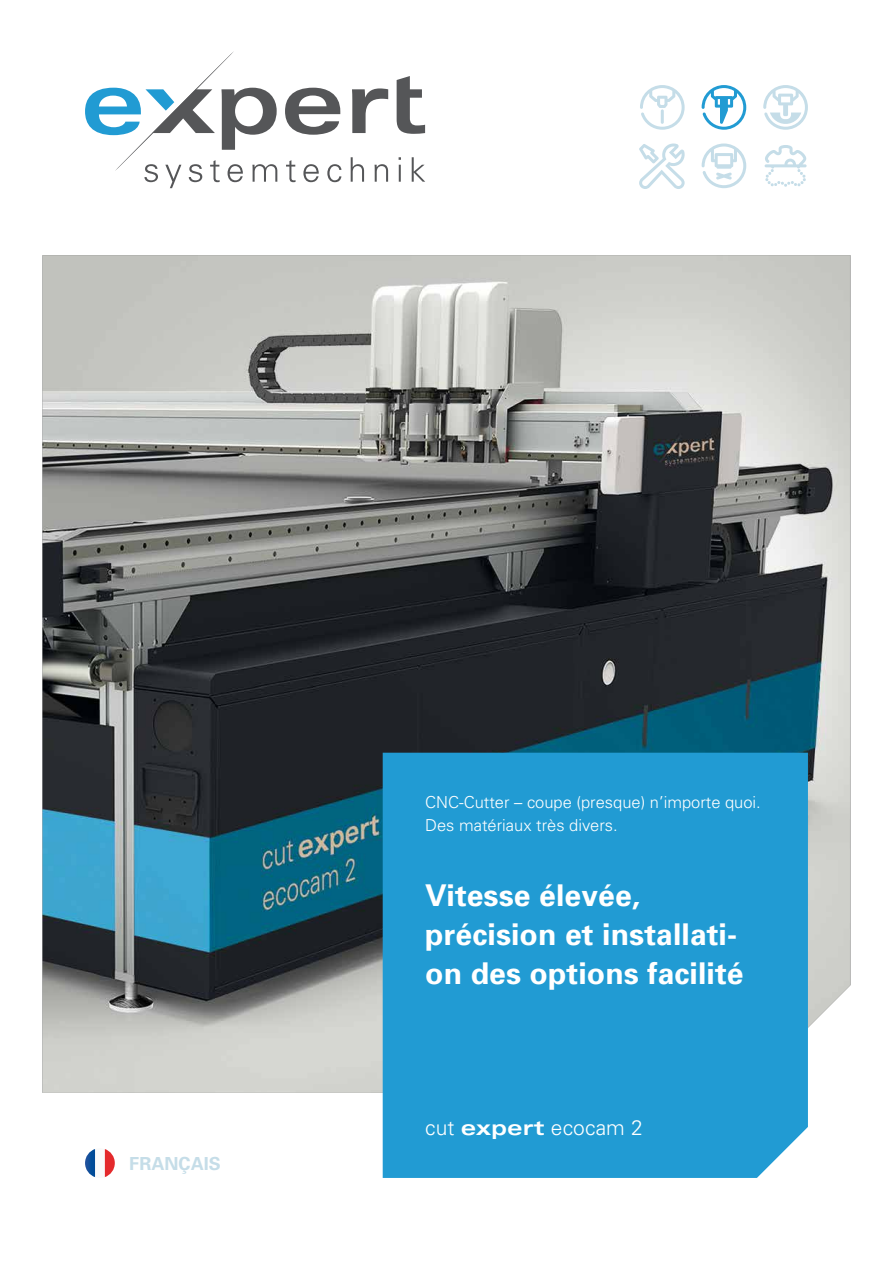
<style>
.page{position:relative;width:893px;height:1263px;background:#fff}
.page>*{position:absolute;margin:0;border:0;box-sizing:border-box;transform-origin:0 0}
.t1{font:700 30px/39px "Univers";letter-spacing:.005em;color:#fff}
.t2{font:300 21px "Univers";letter-spacing:.005em;color:#fff}
.t3{font:700 18px "Univers";letter-spacing:.005em;color:#c5dde8}
.t4{font:300 16.5px/22.5px "Univers";color:#fff}
.s1{font-weight:700;font-stretch:expanded}
</style>
<div class="page">
<svg style="left:286px;top:160px;width:10px;height:22px"></svg>
<svg style="left:303px;top:164px;width:16px;height:18px"></svg>
<svg style="left:327px;top:164px;width:14px;height:18px"></svg>
<svg style="left:351px;top:157px;width:13px;height:25px"></svg>
<svg style="left:375px;top:164px;width:13px;height:18px"></svg>
<svg style="left:399px;top:157px;width:2px;height:25px"></svg>
<svg style="left:412px;top:157px;width:13px;height:25px"></svg>
<svg style="left:285px;top:88px;width:55px;height:47px"></svg>
<svg style="left:352px;top:88px;width:36px;height:45px"></svg>
<svg style="left:397px;top:76px;width:28px;height:58px"></svg>
<svg style="left:85px;top:51px;width:192px;height:137px"></svg>
<img style="left:43px;top:255px;width:807px;height:838px">
<div style="left:383px;top:753px;width:425px;height:425px;background:#219bd3"></div>
<svg style="left:640px;top:85px;width:45px;height:45px"></svg>
<svg style="left:702px;top:85px;width:44px;height:45px"></svg>
<svg style="left:763px;top:85px;width:45px;height:45px"></svg>
<svg style="left:702px;top:144px;width:44px;height:44px"></svg>
<svg style="left:765px;top:145px;width:42px;height:42px"></svg>
<svg style="left:639px;top:143px;width:46px;height:46px"></svg>
<svg style="left:85px;top:1149px;width:30px;height:28px"></svg>
<p class="t3" style="left:129px;top:1153px;width:93px">FRANÇAIS</p>
<p class="t4" style="left:425px;top:791px;width:337px">CNC-Cutter – coupe (presque) n’importe quoi.<br>Des matériaux très divers.</p>
<h1 class="t1" style="left:425px;top:876px;width:320px">Vitesse élevée, précision et installati&shy;on des options facilité</h1>
<p class="t2" style="left:425px;top:1115px;width:219px">cut <span class="s1">expert</span> ecocam 2</p>
</div>
